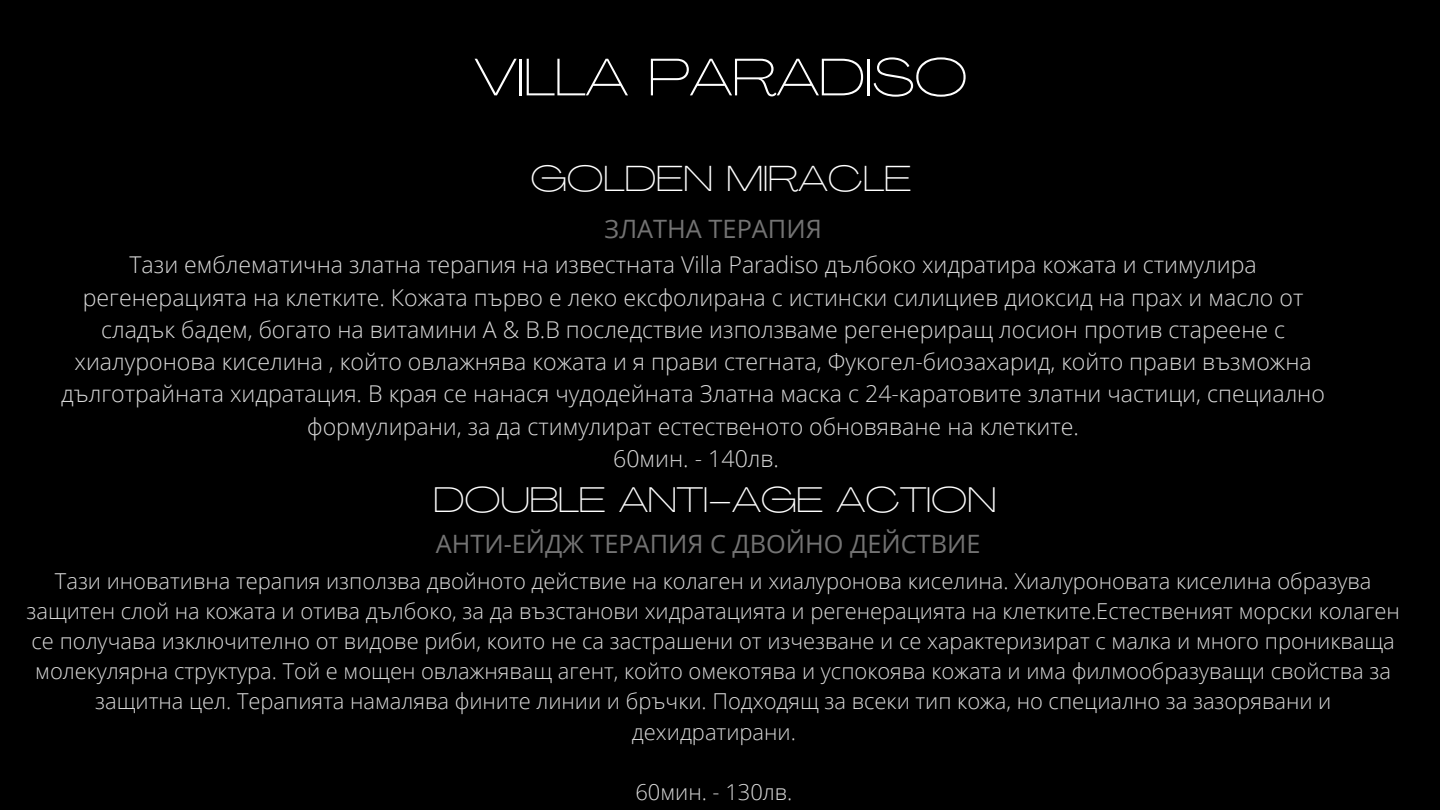
<style>
.page{position:relative;width:1440px;height:810px;background:#000}
.page>*{position:absolute;margin:0;border:0;box-sizing:border-box;transform-origin:0 0}
.t1{font:100 52.3px "Agrandir Grand";color:#fff}
.t2{font:100 35.9px "Agrandir Grand";color:#fff}
.t3{font:100 35.3px "Agrandir Grand";color:#fff}
.t4{font:25.3px "Open Sans";color:#737373}
.t5{font:300 23.2px/32.2px "Open Sans";color:#d9d9d9;text-align:center}
.t6{font:300 21.9px/30.2px "Open Sans";color:#d9d9d9;text-align:center}
</style>
<div class="page">
<p class="t1" style="left:475px;top:56px;width:495px">VILLA PARADISO</p>
<h1 class="t2" style="left:531px;top:164px;width:382px">GOLDEN MIRACLE</h1>
<h2 class="t4" style="left:605px;top:211px;width:219px">ЗЛАТНА ТЕРАПИЯ</h2>
<h3 class="t5" style="left:61px;top:248px;width:1265px">Тази емблематична златна терапия на известната Villa Paradiso дълбоко хидратира кожата и стимулира регенерацията на клетките. Кожата първо е леко ексфолирана с истински силициев диоксид на прах и масло от сладък бадем, богато на витамини A &amp; B.В последствие използваме регенериращ лосион против стареене с хиалуронова киселина , който овлажнява кожата и я прави стегната, Фукогел-биозахарид, който прави възможнa дълготрайната хидратация. В края се нанася чудодейната Златна маска с 24-каратовите златни частици, специално формулирани, за да стимулират естественото обновяване на клетките.<br>60мин. - 140лв.</h3>
<h4 class="t3" style="left:434px;top:485px;width:564px">DOUBLE ANTI-AGE ACTION</h4>
<h2 class="t4" style="left:436px;top:526px;width:546px">АНТИ-ЕЙДЖ ТЕРАПИЯ С ДВОЙНО ДЕЙСТВИЕ</h2>
<h3 class="t6" style="left:27px;top:565px;width:1375px">Тази иновативна терапия използва двойното действие на колаген и хиалуронова киселина. Хиалуроновата киселина образува защитен слой на кожата и отива дълбоко, за да възстанови хидратацията и регенерацията на клетките.Естественият морски колаген се получава изключително от видове риби, които не са застрашени от изчезване и се характеризират с малка и много проникваща молекулярна структура. Той е мощен овлажняващ агент, който омекотява и успокоява кожата и има филмообразуващи свойства за защитна цел. Терапията намалява фините линии и бръчки. Подходящ за всеки тип кожа, но специално за зазорявани и дехидратирани.</h3>
<p class="t6" style="left:635px;top:776px;width:158px">60мин. - 130лв.</p>
</div>
